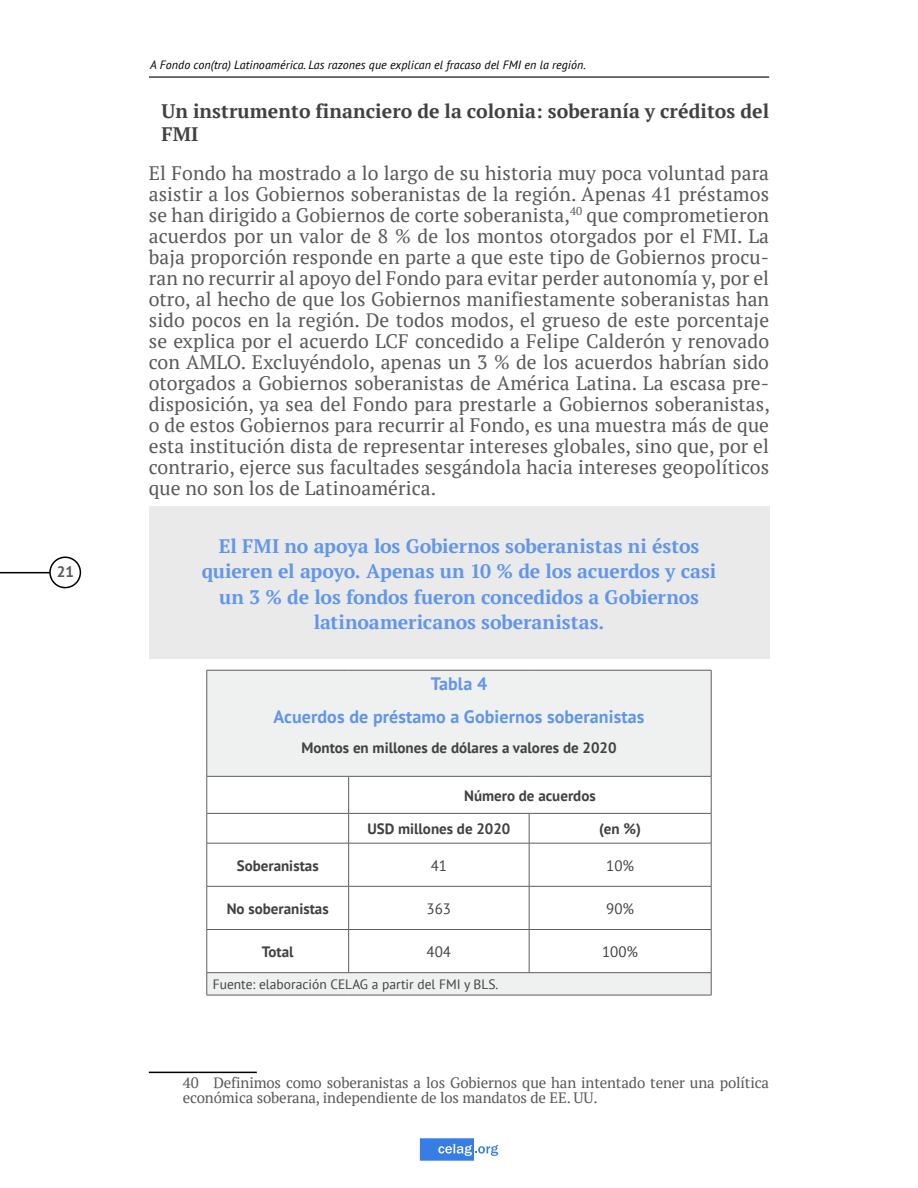
<style>
.page{position:relative;width:918px;height:1188px;background:#fff}
.page>*{position:absolute;margin:0;border:0;box-sizing:border-box;transform-origin:0 0}
.t1{font:19.5px/21px "PT Serif";letter-spacing:.005em;color:#58595b;text-align:justify}
.t2{font:700 19.5px/25.5px "PT Serif";letter-spacing:-.005em;color:#6196ea;text-align:center}
.t3{font:700 19.5px/22.5px "PT Serif";letter-spacing:.005em;color:#414042}
.t4{font:700 18px/33px "PT Sans";letter-spacing:.005em;color:#6196ea;text-align:center}
.t5{font:700 15.15px "PT Sans";color:#58595b}
.t6{font:15px/15px "PT Serif";letter-spacing:-.01em;color:#58595b}
.t7{font:700 15px "PT Sans";color:#414042}
.t8{font:15px "PT Sans";color:#414042}
.t9{font:13.5px "PT Sans";color:#414042}
.t10{font:italic 12px "PT Sans";letter-spacing:.005em;color:#000}
</style>
<div class="page">
<hr style="left:149px;top:76px;width:620px;height:2px;background:#000">
<hr style="left:0;top:572px;width:50px;height:1px;background:#000">
<div style="left:49px;top:557px;width:32px;height:31px;border:2px solid #000;border-radius:50%"></div>
<svg style="left:420px;top:1138px;width:78px;height:23px"></svg>
<div style="left:149px;top:507px;width:620px;height:152px;background:#eaeaea"></div>
<svg style="left:208px;top:671px;width:503px;height:324px"></svg>
<hr style="left:207px;top:670px;width:142px;height:1px;background:#5e5e5e">
<hr style="left:207px;top:670px;width:1px;height:106px;background:#5e5e5e">
<hr style="left:349px;top:670px;width:180px;height:1px;background:#5e5e5e">
<hr style="left:529px;top:670px;width:182px;height:1px;background:#5e5e5e">
<hr style="left:711px;top:670px;width:1px;height:106px;background:#5e5e5e">
<svg style="left:207px;top:973px;width:1px;height:22px"></svg>
<svg style="left:711px;top:973px;width:1px;height:22px"></svg>
<hr style="left:207px;top:995px;width:142px;height:1px;background:#5e5e5e">
<hr style="left:349px;top:995px;width:180px;height:1px;background:#5e5e5e">
<hr style="left:529px;top:995px;width:182px;height:1px;background:#5e5e5e">
<hr style="left:207px;top:776px;width:142px;height:1px;background:#5e5e5e">
<hr style="left:207px;top:777px;width:1px;height:36px;background:#5e5e5e">
<hr style="left:349px;top:776px;width:180px;height:1px;background:#5e5e5e">
<hr style="left:348px;top:777px;width:1px;height:36px;background:#5e5e5e">
<hr style="left:529px;top:776px;width:182px;height:1px;background:#5e5e5e">
<hr style="left:711px;top:777px;width:1px;height:36px;background:#5e5e5e">
<hr style="left:207px;top:813px;width:142px;height:1px;background:#5e5e5e">
<svg style="left:207px;top:814px;width:1px;height:29px"></svg>
<hr style="left:349px;top:813px;width:180px;height:1px;background:#5e5e5e">
<svg style="left:348px;top:814px;width:1px;height:29px"></svg>
<hr style="left:529px;top:813px;width:182px;height:1px;background:#5e5e5e">
<svg style="left:529px;top:814px;width:1px;height:29px"></svg>
<svg style="left:711px;top:814px;width:1px;height:29px"></svg>
<hr style="left:207px;top:843px;width:142px;height:1px;background:#5e5e5e">
<hr style="left:207px;top:843px;width:1px;height:43px;background:#5e5e5e">
<hr style="left:349px;top:843px;width:180px;height:1px;background:#5e5e5e">
<hr style="left:348px;top:843px;width:1px;height:43px;background:#5e5e5e">
<hr style="left:529px;top:843px;width:182px;height:1px;background:#5e5e5e">
<hr style="left:529px;top:843px;width:1px;height:43px;background:#5e5e5e">
<hr style="left:711px;top:843px;width:1px;height:43px;background:#5e5e5e">
<hr style="left:207px;top:886px;width:142px;height:1px;background:#5e5e5e">
<hr style="left:207px;top:887px;width:1px;height:42px;background:#5e5e5e">
<hr style="left:349px;top:886px;width:180px;height:1px;background:#5e5e5e">
<hr style="left:348px;top:887px;width:1px;height:42px;background:#5e5e5e">
<hr style="left:529px;top:886px;width:182px;height:1px;background:#5e5e5e">
<hr style="left:529px;top:887px;width:1px;height:42px;background:#5e5e5e">
<hr style="left:711px;top:887px;width:1px;height:42px;background:#5e5e5e">
<hr style="left:207px;top:929px;width:142px;height:1px;background:#5e5e5e">
<hr style="left:207px;top:930px;width:1px;height:42px;background:#5e5e5e">
<hr style="left:349px;top:929px;width:180px;height:1px;background:#5e5e5e">
<hr style="left:348px;top:930px;width:1px;height:42px;background:#5e5e5e">
<hr style="left:529px;top:929px;width:182px;height:1px;background:#5e5e5e">
<hr style="left:529px;top:930px;width:1px;height:42px;background:#5e5e5e">
<hr style="left:711px;top:930px;width:1px;height:42px;background:#5e5e5e">
<hr style="left:207px;top:972px;width:142px;height:1px;background:#5e5e5e">
<hr style="left:349px;top:972px;width:180px;height:1px;background:#5e5e5e">
<hr style="left:529px;top:972px;width:182px;height:1px;background:#5e5e5e">
<hr style="left:149px;top:1072px;width:108px;height:1px;background:#000">
<p class="t5" style="left:57px;top:562px;width:19px">21</p>
<p class="t10" style="left:150px;top:57px;width:437px">A Fondo con(tra) Latinoamérica. Las razones que explican el fracaso del FMI en la región.</p>
<p class="t3" style="left:162px;top:100px;width:609px">Un instrumento financiero de la colonia: soberanía y créditos del<br>FMI</p>
<p class="t1" style="left:149px;top:162px;width:623px">El Fondo ha mostrado a lo largo de su historia muy poca voluntad para asistir a los Gobiernos soberanistas de la región. Apenas 41 préstamos se han dirigido a Gobiernos de corte soberanista,<sup>40</sup> que comprometieron acuerdos por un valor de 8 % de los montos otorgados por el FMI. La baja proporción responde en parte a que este tipo de Gobiernos procu&shy;ran no recurrir al apoyo del Fondo para evitar perder autonomía y, por el otro, al hecho de que los Gobiernos manifiestamente soberanistas han sido pocos en la región. De todos modos, el grueso de este porcentaje se explica por el acuerdo LCF concedido a Felipe Calderón y renovado con AMLO. Excluyéndolo, apenas un 3 % de los acuerdos habrían sido otorgados a Gobiernos soberanistas de América Latina. La escasa pre&shy;disposición, ya sea del Fondo para prestarle a Gobiernos soberanistas, o de estos Gobiernos para recurrir al Fondo, es una muestra más de que esta institución dista de representar intereses globales, sino que, por el contrario, ejerce sus facultades sesgándola hacia intereses geopolíticos que no son los de Latinoamérica.</p>
<p class="t2" style="left:202px;top:533px;width:516px">El FMI no apoya los Gobiernos soberanistas ni éstos quieren el apoyo. Apenas un 10 % de los acuerdos y casi un 3 % de los fondos fueron concedidos a Gobiernos latinoamericanos soberanistas.</p>
<p class="t4" style="left:274px;top:667px;width:372px">Tabla 4<br>Acuerdos de préstamo a Gobiernos soberanistas</p>
<p class="t7" style="left:301px;top:738px;width:317px">Montos en millones de dólares a valores de 2020</p>
<p class="t7" style="left:464px;top:785px;width:133px">Número de acuerdos</p>
<p class="t7" style="left:367px;top:819px;width:145px">USD millones de 2020</p>
<p class="t7" style="left:599px;top:819px;width:43px">(en %)</p>
<p class="t7" style="left:237px;top:855px;width:83px">Soberanistas</p>
<p class="t8" style="left:431px;top:856px;width:18px">41</p>
<p class="t8" style="left:606px;top:856px;width:29px">10%</p>
<p class="t7" style="left:227px;top:899px;width:103px">No soberanistas</p>
<p class="t8" style="left:427px;top:899px;width:26px">363</p>
<p class="t8" style="left:606px;top:899px;width:29px">90%</p>
<p class="t7" style="left:262px;top:942px;width:33px">Total</p>
<p class="t8" style="left:427px;top:942px;width:26px">404</p>
<p class="t8" style="left:602px;top:942px;width:38px">100%</p>
<p class="t9" style="left:213px;top:976px;width:287px">Fuente: elaboración CELAG a partir del FMI y BLS.</p>
<p class="t6" style="left:183px;top:1075px;width:588px">40 Definimos como soberanistas a los Gobiernos que han intentado tener una política económica soberana, independiente de los mandatos de EE. UU.</p>
</div>
